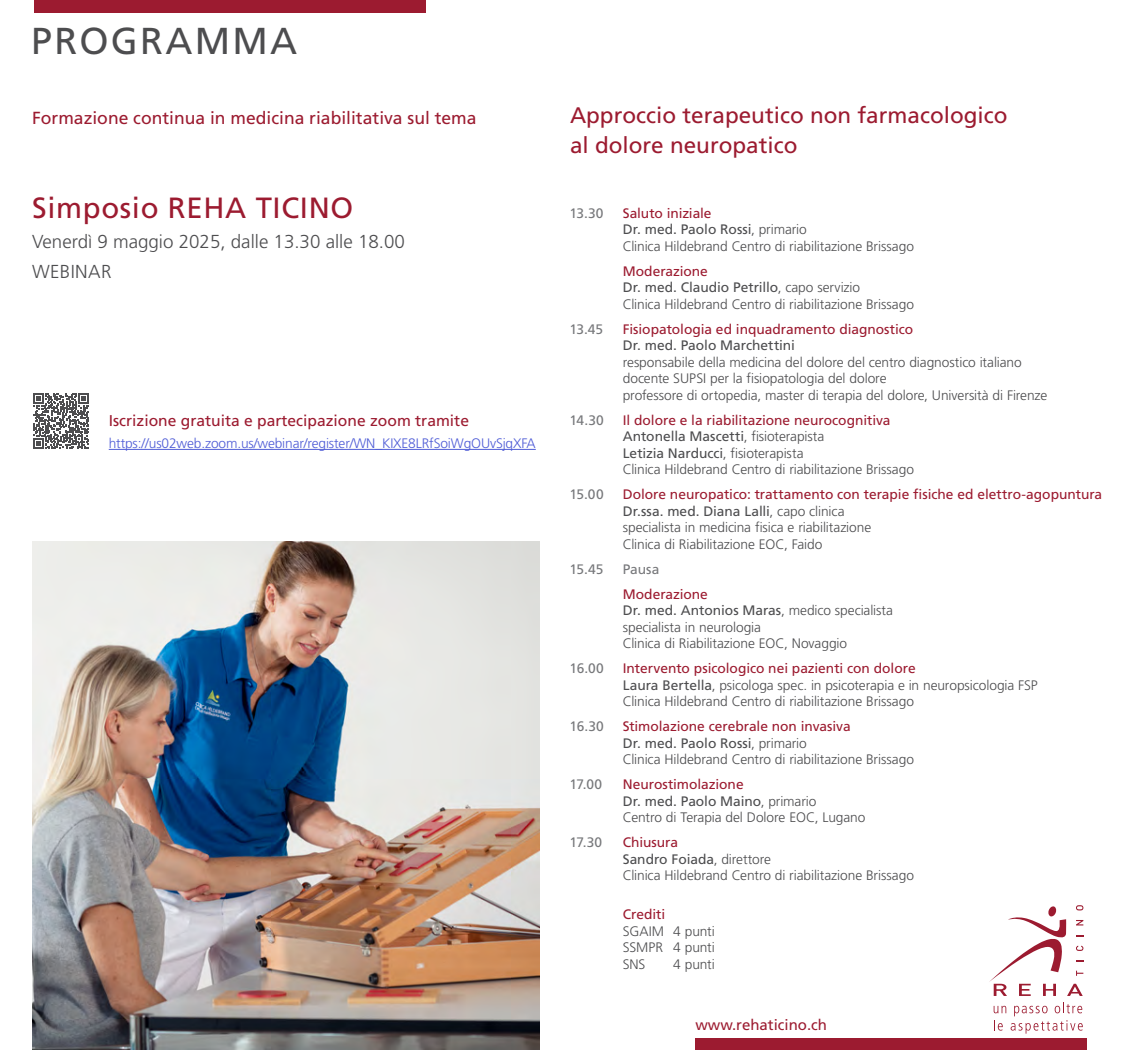
<style>
.page{position:relative;width:1125px;height:1050px;background:#fff}
.page>*{position:absolute;margin:0;border:0;box-sizing:border-box;transform-origin:0 0}
.t1{font:37.5px "Frutiger LT Pro";letter-spacing:.06em;color:#4d4d4f}
.t2{font:29.25px "Frutiger LT Pro";letter-spacing:.02em;color:#9c1b30}
.t3{font:22.5px/30px "Frutiger LT Pro";color:#9c1b30}
.t4{font:300 18.75px/30px "Frutiger LT Pro";color:#4d4d4f}
.t5{font:17.5px "Frutiger LT Pro";color:#9c1b30}
.t6{font:15.62px "Frutiger LT Pro";color:#9c1b30}
.t7{font:15px "Frutiger LT Pro";color:#9c1b30}
.t8{font:300 13.75px/16.5px "Frutiger LT Pro";letter-spacing:-.005em;color:#4d4d4f}
.t9{font:300 13.75px "Frutiger LT Pro";letter-spacing:-.01em;color:#4f5cd6}
.t10{font:13.75px "Frutiger LT Pro";letter-spacing:-.005em;color:#77787b}
.t11{font:13.75px "Frutiger LT Pro";color:#9c1b30}
.t12{font:13.75px "Frutiger LT Pro";letter-spacing:-.005em;color:#4d4d4f}
.s1{font-weight:400;color:#9c1b30}
.s2{font-weight:400}
</style>
<div class="page">
<div style="left:34px;top:0;width:391px;height:12px;background:#9c1b30"></div>
<div style="left:695px;top:1038px;width:392px;height:12px;background:#9c1b30"></div>
<hr style="left:109px;top:449px;width:427px;height:1px;background:#4f5cd6">
<svg style="left:33px;top:394px;width:56px;height:55px"></svg>
<img style="left:32px;top:541px;width:507px;height:509px">
<svg style="left:989px;top:905px;width:94px;height:91px"></svg>
<svg style="left:994px;top:1002px;width:89px;height:32px"></svg>
<h1 class="t1" style="left:31px;top:19px;width:267px">PROGRAMMA</h1>
<p class="t5" style="left:32px;top:107px;width:446px">Formazione continua in medicina riabilitativa sul tema</p>
<h2 class="t2" style="left:32px;top:191px;width:323px">Simposio REHA TICINO</h2>
<h3 class="t4" style="left:32px;top:227px;width:374px">Venerdì 9 maggio 2025, dalle 13.30 alle 18.00<br>WEBINAR</h3>
<p class="t6" style="left:109px;top:411px;width:362px">Iscrizione gratuita e partecipazione zoom tramite</p>
<p class="t9" style="left:109px;top:435px;width:429px">https://us02web.zoom.us/webinar/register/WN_KIXE8LRfSoiWgOUvSjqXFA</p>
<h3 class="t3" style="left:570px;top:100px;width:439px">Approccio terapeutico non farmacologico al dolore neuropatico</h3>
<p class="t10" style="left:570px;top:205px;width:35px">13.30</p>
<p class="t8" style="left:623px;top:205px;width:293px"><span class="s1">Saluto iniziale<br></span><span class="s2">Dr. med. Paolo Rossi</span>, primario<br>Clinica Hildebrand Centro di riabilitazione Brissago</p>
<p class="t8" style="left:623px;top:263px;width:293px"><span class="s1">Moderazione<br></span><span class="s2">Dr. med. Claudio Petrillo</span>, capo servizio<br>Clinica Hildebrand Centro di riabilitazione Brissago</p>
<p class="t10" style="left:570px;top:321px;width:35px">13.45</p>
<p class="t11" style="left:623px;top:321px;width:292px">Fisiopatologia ed inquadramento diagnostico</p>
<p class="t12" style="left:623px;top:338px;width:174px">Dr. med. Paolo Marchettini</p>
<p class="t8" style="left:623px;top:354px;width:426px">responsabile della medicina del dolore del centro diagnostico italiano docente SUPSI per la fisiopatologia del dolore<br>professore di ortopedia, master di terapia del dolore, Università di Firenze</p>
<p class="t10" style="left:570px;top:412px;width:36px">14.30</p>
<p class="t8" style="left:623px;top:412px;width:293px"><span class="s1">Il dolore e la riabilitazione neurocognitiva </span><span class="s2">Antonella Mascetti</span>, fisioterapista<br><span class="s2">Letizia Narducci</span>, fisioterapista<br>Clinica Hildebrand Centro di riabilitazione Brissago</p>
<p class="t10" style="left:570px;top:486px;width:36px">15.00</p>
<p class="t8" style="left:623px;top:486px;width:481px"><span class="s1">Dolore neuropatico: trattamento con terapie fisiche ed elettro-agopuntura </span><span class="s2">Dr.ssa. med. Diana Lalli</span>, capo clinica<br>specialista in medicina fisica e riabilitazione<br>Clinica di Riabilitazione EOC, Faido</p>
<p class="t10" style="left:570px;top:561px;width:35px">15.45</p>
<p class="t10" style="left:623px;top:561px;width:38px">Pausa</p>
<p class="t8" style="left:623px;top:586px;width:272px"><span class="s1">Moderazione<br></span><span class="s2">Dr. med. Antonios Maras</span>, medico specialista specialista in neurologia<br>Clinica di Riabilitazione EOC, Novaggio</p>
<p class="t10" style="left:570px;top:660px;width:36px">16.00</p>
<p class="t8" style="left:623px;top:660px;width:417px"><span class="s1">Intervento psicologico nei pazienti con dolore<br></span><span class="s2">Laura Bertella</span>, psicologa spec. in psicoterapia e in neuropsicologia FSP<br>Clinica Hildebrand Centro di riabilitazione Brissago</p>
<p class="t10" style="left:570px;top:718px;width:36px">16.30</p>
<p class="t8" style="left:623px;top:718px;width:293px"><span class="s1">Stimolazione cerebrale non invasiva<br></span><span class="s2">Dr. med. Paolo Rossi</span>, primario<br>Clinica Hildebrand Centro di riabilitazione Brissago</p>
<p class="t10" style="left:570px;top:776px;width:34px">17.00</p>
<p class="t8" style="left:623px;top:776px;width:244px"><span class="s1">Neurostimolazione<br></span><span class="s2">Dr. med. Paolo Maino</span>, primario<br>Centro di Terapia del Dolore EOC, Lugano</p>
<p class="t10" style="left:570px;top:834px;width:34px">17.30</p>
<p class="t8" style="left:623px;top:834px;width:293px"><span class="s1">Chiusura<br></span><span class="s2">Sandro Foiada</span>, direttore<br>Clinica Hildebrand Centro di riabilitazione Brissago</p>
<p class="t11" style="left:623px;top:906px;width:44px">Crediti</p>
<p class="t8" style="left:623px;top:923px;width:94px;text-align:justify">SGAIM 4 punti SSMPR 4 punti SNS</p>
<p class="t8" style="left:673px;top:956px;width:43px">4 punti</p>
<p class="t7" style="left:695px;top:1015px;width:133px">www.rehaticino.ch</p>
</div>
